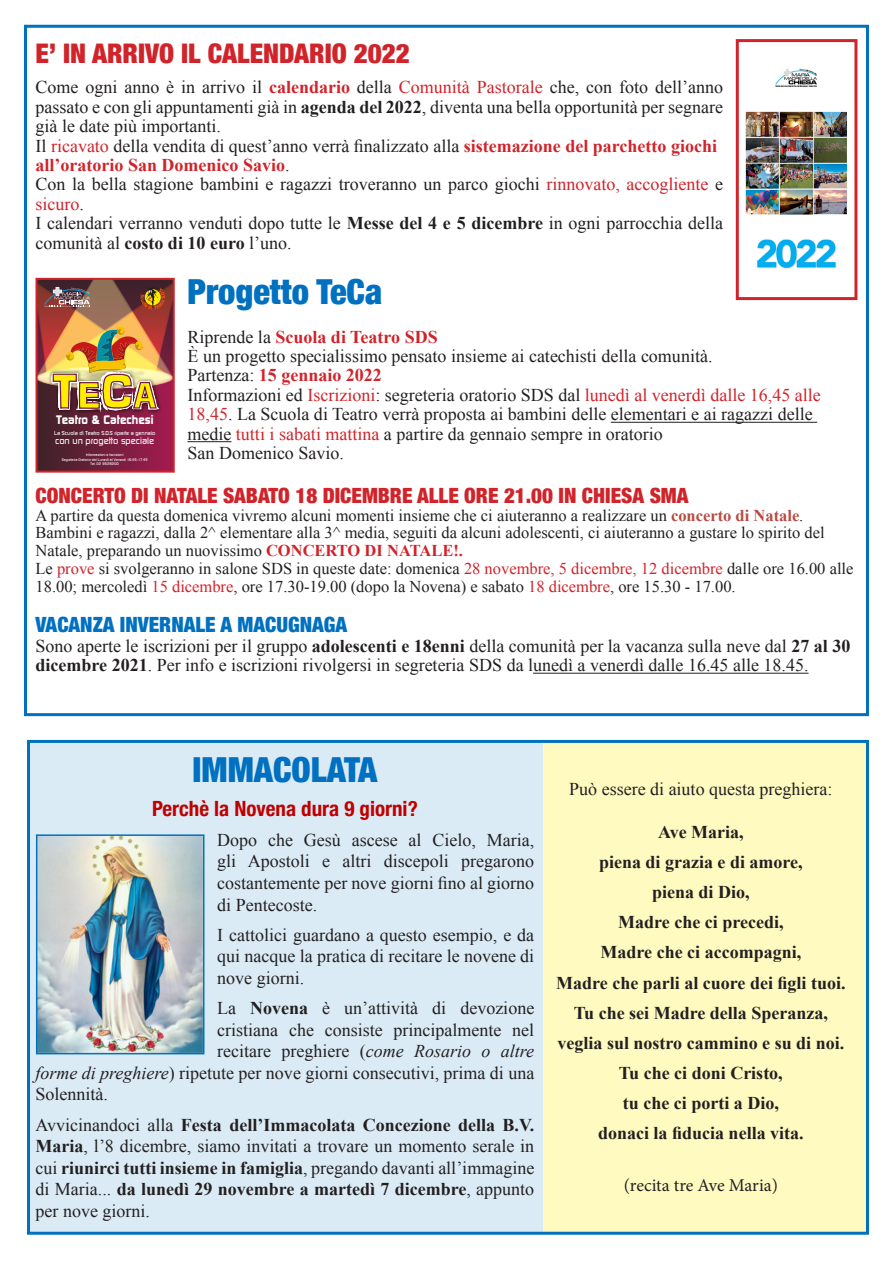
<style>
.page{position:relative;width:893px;height:1263px;background:#fff}
.page>*{position:absolute;margin:0;border:0;box-sizing:border-box;transform-origin:0 0}
.List_Paragraph{font:900 condensed 34.5px "Helvetica Neue";color:#0070c0}
.Normal__Web{font:900 condensed 34.5px "Helvetica Neue";color:#0070c0}
.List_Paragraph-2{font:900 condensed 27px "Helvetica Neue";color:#d1232a}
.List_Paragraph-3{font:900 condensed 21px "Helvetica Neue";color:#d1232a}
.List_Paragraph-4{font:900 condensed 21px "Helvetica Neue";color:#0070c0}
.Normal__Web-2{font:700 condensed 21px "Helvetica Neue";color:#c00000}
.List_Paragraph-5{font:18px/19.5px "Times New Roman";color:#231f20}
.Normal__Web-3{font:18px/21.6px "Times New Roman";color:#231f20;text-align:justify}
.t1{font:700 18px "Times New Roman";color:#231f20}
.List_Paragraph-6{font:700 18px "Times New Roman";color:#d1232a}
.t2{font:18px "Minion Pro";letter-spacing:-.01em;color:#231f20}
.List_Paragraph-7{font:16.5px/17.9px "Times New Roman";color:#231f20}
.t3{font:700 12px "Dicot";color:#fff}
.t4{font:500 9.15px "Dicot";color:#fff}
.t5{font:500 5.4px "Dicot";color:#fff}
.t6{font:500 3.6px/4.8px "Dicot";color:#fff;text-align:center}
.s1{font-weight:700;color:#d1232a}
.s2{color:#d1232a}
.s3{font-weight:700}
.s4{font-weight:400;color:#231f20}
.s5{font-weight:700;color:#b74a42}
.s6{font-style:italic}
</style>
<div class="page">
<hr style="left:611px;top:422px;width:206px;height:1px;background:#231f20">
<hr style="left:187px;top:441px;width:44px;height:1px;background:#231f20">
<hr style="left:533px;top:673px;width:275px;height:1px;background:#231f20">
<div style="left:24px;top:25px;width:845px;height:691px;border:3px solid #0070c0"></div>
<img style="left:39px;top:281px;width:133px;height:189px">
<div style="left:36px;top:278px;width:139px;height:195px;border:2px solid #d1232a"></div>
<img style="left:745px;top:68px;width:102px;height:201px">
<div style="left:736px;top:39px;width:121px;height:261px;border:3px solid #d1232a"></div>
<div style="left:534px;top:740px;width:333px;height:493px;background:#fffac0"></div>
<div style="left:27px;top:740px;width:516px;height:493px;background:#dbebf6"></div>
<img style="left:39px;top:837px;width:162px;height:214px">
<div style="left:36px;top:834px;width:168px;height:220px;border:2px solid #0070c0"></div>
<div style="left:27px;top:740px;width:842px;height:495px;border:3px solid #0070c0"></div>
<p class="List_Paragraph-2" style="left:36px;top:31px;width:376px">E’ IN ARRIVO IL CALENDARIO 2022</p>
<p class="List_Paragraph-5" style="left:36px;top:77px;width:689px;text-align:justify">Come ogni anno è in arrivo il <span class="s1">calendario</span> della <span class="s2">Comunità Pastorale</span> che, con foto dell’anno passato e con gli appuntamenti già in <span class="s3">agenda del 2022</span>, diventa una bella opportunità per segnare già le date più importanti.</p>
<p class="List_Paragraph-5" style="left:36px;top:135px;width:683px">Il <span class="s2">ricavato</span> della vendita di quest’anno verrà finalizzato alla <span class="s1">sistemazione del parchetto giochi</span></p>
<p class="List_Paragraph-6" style="left:36px;top:152px;width:255px">all’oratorio San Domenico Savio<span class="s4">.</span></p>
<p class="List_Paragraph-5" style="left:36px;top:174px;width:689px">Con la bella stagione bambini e ragazzi troveranno un parco giochi <span class="s2">rinnovato, accogliente</span> e <span class="s2">sicuro</span>.</p>
<p class="List_Paragraph-5" style="left:36px;top:213px;width:689px">I calendari verranno venduti dopo tutte le <span class="s3">Messe del 4 e 5 dicembre</span> in ogni parrocchia della comunità al <span class="s3">costo di 10 euro</span> l’uno.</p>
<p class="List_Paragraph" style="left:187px;top:263px;width:196px">Progetto TeCa</p>
<p class="List_Paragraph-6" style="left:187px;top:324px;width:252px"><span class="s4">Riprende la</span> Scuola di Teatro SDS</p>
<p class="List_Paragraph-5" style="left:187px;top:346px;width:526px">È un progetto specialissimo pensato insieme ai catechisti della comunità.</p>
<p class="List_Paragraph-6" style="left:187px;top:363px;width:196px"><span class="s4">Partenza:</span> 15 gennaio 2022</p>
<p class="List_Paragraph-5" style="left:187px;top:385px;width:635px">Informazioni ed <span class="s2">Iscrizioni</span>: segreteria oratorio SDS dal <span class="s2">lunedì al venerdì dalle 16,45 alle<br>18,45</span>. La Scuola di Teatro verrà proposta ai bambini delle elementari e ai ragazzi delle medie <span class="s2">tutti i sabati mattina</span> a partire da gennaio sempre in oratorio</p>
<p class="List_Paragraph-5" style="left:187px;top:443px;width:158px">San Domenico Savio.</p>
<p class="List_Paragraph-3" style="left:36px;top:478px;width:654px">CONCERTO DI NATALE SABATO 18 DICEMBRE ALLE ORE 21.00 IN CHIESA SMA</p>
<p class="List_Paragraph-7" style="left:36px;top:506px;width:790px">A partire da questa domenica vivremo alcuni momenti insieme che ci aiuteranno a realizzare un <span class="s5">concerto di Natale</span>.<br>Bambini e ragazzi, dalla 2^ elementare alla 3^ media, seguiti da alcuni adolescenti, ci aiuteranno a gustare lo spirito del<br>Natale, preparando un nuovissimo <span class="s1">CONCERTO DI NATALE!.</span></p>
<p class="List_Paragraph-7" style="left:36px;top:559px;width:819px">Le <span class="s2">prove</span> si svolgeranno in salone SDS in queste date: domenica <span class="s2">28 novembre, 5 dicembre, 12 dicembre</span> dalle ore 16.00 alle<br>18.00; mercoledì <span class="s2">15 dicembre</span>, ore 17.30-19.00 (dopo la Novena) e sabato <span class="s2">18 dicembre</span>, ore 15.30 - 17.00.</p>
<p class="List_Paragraph-4" style="left:36px;top:608px;width:313px">VACANZA INVERNALE A MACUGNAGA</p>
<p class="List_Paragraph-5" style="left:36px;top:636px;width:816px">Sono aperte le iscrizioni per il gruppo <span class="s3">adolescenti e 18enni</span> della comunità per la vacanza sulla neve dal <span class="s3">27 al 30 dicembre 2021</span>. Per info e iscrizioni rivolgersi in segreteria SDS da lunedì a venerdì dalle 16.45 alle 18.45.</p>
<p class="t3" style="left:56px;top:413px;width:99px">Teatro &amp; Catechesi</p>
<p class="t5" style="left:54px;top:430px;width:103px">La Scuola di Teatro S.D.S riparte a gennaio</p>
<p class="t4" style="left:55px;top:435px;width:101px">con un progetto speciale</p>
<p class="t6" style="left:62px;top:452px;width:88px">Informazioni e Iscrizioni<br>Segreteria Oratorio dal Lunedi al Venerdì 16.45-17.45</p>
<p class="t6" style="left:91px;top:461px;width:30px">Tel. 02 9529200</p>
<p class="Normal__Web" style="left:193px;top:741px;width:186px">IMMACOLATA</p>
<p class="Normal__Web-2" style="left:152px;top:791px;width:267px">Perchè la Novena dura 9 giorni?</p>
<p class="Normal__Web-3" style="left:217px;top:829px;width:319px">Dopo che Gesù ascese al Cielo, Maria, gli Apostoli e altri discepoli pregarono costantemente per nove giorni fino al giorno di Pentecoste.</p>
<p class="Normal__Web-3" style="left:217px;top:923px;width:319px">I cattolici guardano a questo esempio, e da qui nacque la pratica di recitare le novene di nove giorni.</p>
<p class="Normal__Web-3" style="left:217px;top:997px;width:319px">La <span class="s3">Novena</span> è un’attività di devozione</p>
<p class="Normal__Web-3" style="left:217px;top:1018px;width:319px">cristiana che consiste principalmente nel</p>
<p class="Normal__Web-3" style="left:217px;top:1040px;width:319px">recitare preghiere (<span class="s6">come Rosario o altre</span></p>
<p class="Normal__Web-3" style="left:36px;top:1062px;width:500px"><span class="s6">forme di preghiere</span>) ripetute per nove giorni consecutivi, prima di una</p>
<p class="Normal__Web-3" style="left:36px;top:1083px;width:74px">Solennità.</p>
<p class="Normal__Web-3" style="left:36px;top:1113px;width:500px">Avvicinandoci alla <span class="s3">Festa dell’Immacolata Concezione della B.V.<br>Maria</span>, l’8 dicembre, siamo invitati a trovare un momento serale in cui <span class="s3">riunirci tutti insieme in famiglia</span>, pregando davanti all’immagine di Maria... <span class="s3">da lunedì 29 novembre a martedì 7 dicembre</span>, appunto per nove giorni.</p>
<p class="Normal__Web-3" style="left:569px;top:778px;width:265px">Può essere di aiuto questa preghiera:</p>
<p class="t1" style="left:658px;top:819px;width:87px">Ave Maria,</p>
<p class="t1" style="left:599px;top:850px;width:205px">piena di grazia e di amore,</p>
<p class="t1" style="left:652px;top:880px;width:99px">piena di Dio,</p>
<p class="t1" style="left:618px;top:910px;width:167px">Madre che ci precedi,</p>
<p class="t1" style="left:601px;top:940px;width:202px">Madre che ci accompagni,</p>
<p class="t1" style="left:556px;top:970px;width:291px">Madre che parli al cuore dei figli tuoi.</p>
<p class="t1" style="left:574px;top:1000px;width:256px">Tu che sei Madre della Speranza,</p>
<p class="t1" style="left:557px;top:1030px;width:288px">veglia sul nostro cammino e su di noi.</p>
<p class="t1" style="left:619px;top:1060px;width:165px">Tu che ci doni Cristo,</p>
<p class="t1" style="left:623px;top:1090px;width:157px">tu che ci porti a Dio,</p>
<p class="t1" style="left:598px;top:1120px;width:207px">donaci la fiducia nella vita.</p>
<p class="t2" style="left:624px;top:1173px;width:156px">(recita tre Ave Maria)</p>
</div>
